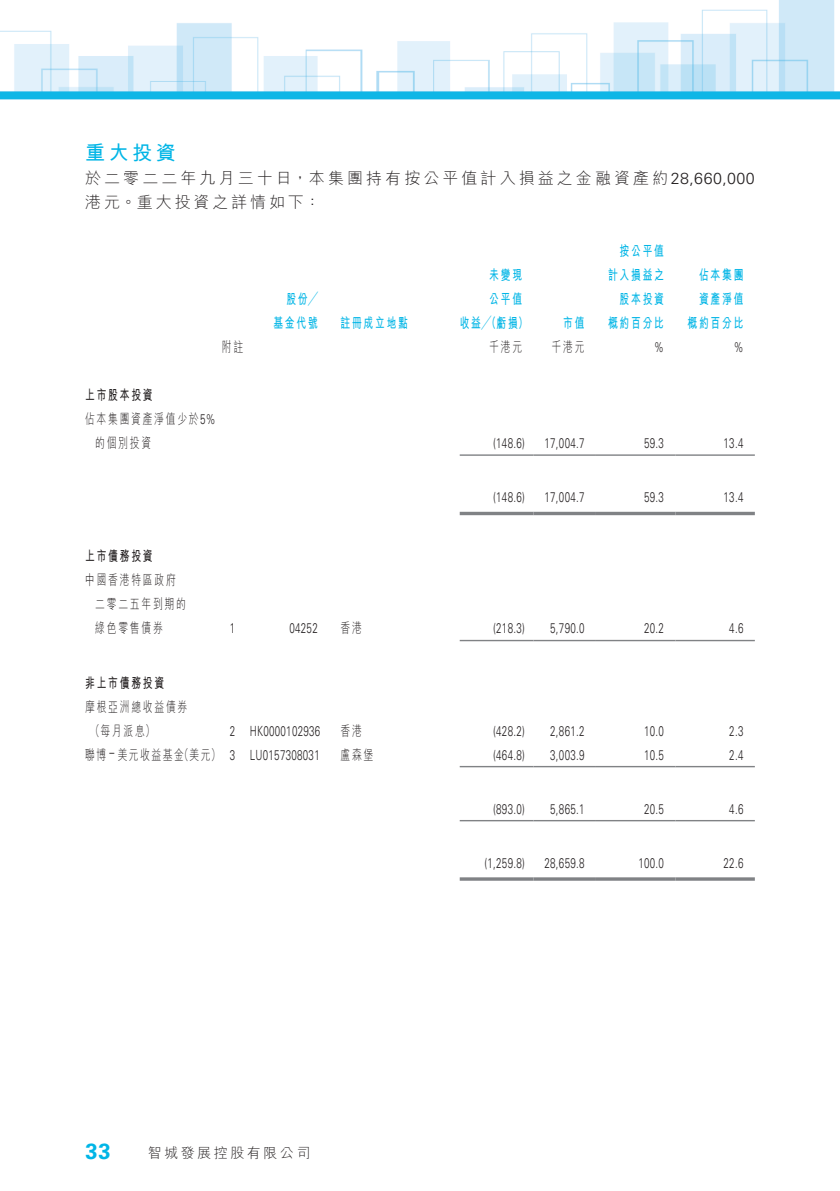
<style>
.page{position:relative;width:840px;height:1191px;background:#fff}
.page>*{position:absolute;margin:0;border:0;box-sizing:border-box;transform-origin:0 0}
.t1{font:700 22px "Univers LT Std";color:#00b5e6}
.t2{font:700 20px "M Hei HK";color:#00b5e6}
.t3{font:300 16px/24px "M Hei HK";letter-spacing:.19em;color:#231f20}
.t4{font:300 14px "Univers LT Std";letter-spacing:.03em;color:#231f20;scale:.7 1}
.t5{font:300 14px/24px "M Hei HK";letter-spacing:.18em;color:#231f20;scale:.7 1}
.t6{font:700 14px/24px "M Hei HK";letter-spacing:.18em;color:#00b5e6;text-align:right;scale:.7 1}
.t7{font:700 14px "M Hei HK";letter-spacing:.18em;color:#231f20;scale:.7 1}
.t8{font:300 14px "M Hei HK";letter-spacing:.15em;color:#231f20;scale:.7 1}
.t9{font:300 14px "M Hei HK";letter-spacing:.18em;color:#231f20}
.s1{font-family:"Univers LT Std"}
.s2{font-weight:700}
</style>
<div class="page">
<img style="left:0;top:0;width:840px;height:881px">
<hr style="left:459px;top:454px;width:74px;height:2px;background:#808285">
<hr style="left:533px;top:454px;width:62px;height:2px;background:#808285">
<hr style="left:595px;top:454px;width:80px;height:2px;background:#808285">
<hr style="left:675px;top:454px;width:79px;height:2px;background:#808285">
<hr style="left:459px;top:512px;width:74px;height:3px;background:#808285">
<hr style="left:533px;top:512px;width:62px;height:3px;background:#808285">
<hr style="left:595px;top:512px;width:80px;height:3px;background:#808285">
<hr style="left:675px;top:512px;width:79px;height:3px;background:#808285">
<hr style="left:459px;top:640px;width:74px;height:1px;background:#808285">
<hr style="left:533px;top:640px;width:62px;height:1px;background:#808285">
<hr style="left:595px;top:640px;width:80px;height:1px;background:#808285">
<hr style="left:675px;top:640px;width:79px;height:1px;background:#808285">
<hr style="left:459px;top:766px;width:74px;height:1px;background:#808285">
<hr style="left:533px;top:766px;width:62px;height:1px;background:#808285">
<hr style="left:595px;top:766px;width:80px;height:1px;background:#808285">
<hr style="left:675px;top:766px;width:79px;height:1px;background:#808285">
<hr style="left:459px;top:820px;width:74px;height:1px;background:#808285">
<hr style="left:533px;top:820px;width:62px;height:1px;background:#808285">
<hr style="left:595px;top:820px;width:80px;height:1px;background:#808285">
<hr style="left:675px;top:820px;width:79px;height:1px;background:#808285">
<hr style="left:459px;top:877px;width:74px;height:3px;background:#808285">
<hr style="left:533px;top:877px;width:62px;height:3px;background:#808285">
<hr style="left:595px;top:877px;width:80px;height:3px;background:#808285">
<hr style="left:675px;top:877px;width:79px;height:3px;background:#808285">
<h2 class="t2" style="left:85px;top:138px;width:92px">重大投資</h2>
<p class="t3" style="left:85px;top:165px;width:671px">於二零二二年九月三十日，本集團持有按公平值計入損益之金融資產約<span class="s1">28,660,000</span>港元。重大投資之詳情如下：</p>
<p class="t5" style="left:222px;top:334px;width:32px">附註</p>
<p class="t5" style="left:85px;top:382px;width:188px"><span class="s2">上市股本投資<br></span>佔本集團資產淨值少於<span class="s1">5%</span></p>
<p class="t5" style="left:95px;top:430px;width:81px">的個別投資</p>
<p class="t6" style="left:286px;top:285px;width:46px">股份╱</p>
<p class="t6" style="left:273px;top:309px;width:65px">基金代號</p>
<p class="t6" style="left:340px;top:309px;width:98px">註冊成立地點</p>
<p class="t7" style="left:85px;top:546px;width:98px">上市債務投資</p>
<p class="t5" style="left:95px;top:568px;width:131px;text-indent:-10px">中國香港特區政府二零二五年到期的</p>
<p class="t5" style="left:95px;top:616px;width:98px">綠色零售債券</p>
<p class="t4" style="left:230px;top:620px;width:9px">1</p>
<p class="t4" style="left:289px;top:620px;width:42px">04252</p>
<p class="t7" style="left:85px;top:672px;width:114px">非上市債務投資</p>
<p class="t5" style="left:85px;top:694px;width:147px">摩根亞洲總收益債券</p>
<p class="t5" style="left:90px;top:718px;width:94px">（每月派息）</p>
<p class="t8" style="left:85px;top:747px;width:195px">聯博 美<sup>–</sup> 元收益基 （金美元）</p>
<p class="t4" style="left:230px;top:722px;width:9px">2</p>
<p class="t4" style="left:230px;top:746px;width:9px">3</p>
<p class="t4" style="left:249px;top:722px;width:102px">HK0000102936</p>
<p class="t4" style="left:249px;top:746px;width:102px">LU0157308031</p>
<p class="t5" style="left:340px;top:616px;width:32px">香港</p>
<p class="t5" style="left:340px;top:718px;width:32px">香港</p>
<p class="t5" style="left:340px;top:742px;width:48px">盧森堡</p>
<p class="t6" style="left:489px;top:261px;width:48px;text-align:left">未變現公平值</p>
<p class="t6" style="left:459px;top:309px;width:99px">收益╱（虧損）</p>
<p class="t5" style="left:489px;top:334px;width:48px">千港元</p>
<p class="t6" style="left:563px;top:309px;width:32px">市值</p>
<p class="t5" style="left:551px;top:334px;width:48px">千港元</p>
<p class="t6" style="left:607px;top:237px;width:81px">按公平值計入損益之股本投資概約百分比</p>
<p class="t4" style="left:653px;top:338px;width:15px">%</p>
<p class="t6" style="left:687px;top:261px;width:81px">佔本集團資產淨值概約百分比</p>
<p class="t4" style="left:733px;top:338px;width:15px">%</p>
<p class="t4" style="left:493px;top:434px;width:47px">)148.6(</p>
<p class="t4" style="left:493px;top:488px;width:47px">)148.6(</p>
<p class="t4" style="left:544px;top:434px;width:59px">17,004.7</p>
<p class="t4" style="left:544px;top:488px;width:59px">17,004.7</p>
<p class="t4" style="left:643px;top:434px;width:30px">59.3</p>
<p class="t4" style="left:643px;top:488px;width:30px">59.3</p>
<p class="t4" style="left:723px;top:434px;width:30px">13.4</p>
<p class="t4" style="left:723px;top:488px;width:30px">13.4</p>
<p class="t4" style="left:493px;top:620px;width:47px">)218.3(</p>
<p class="t4" style="left:550px;top:620px;width:51px">5,790.0</p>
<p class="t4" style="left:643px;top:620px;width:30px">20.2</p>
<p class="t4" style="left:729px;top:620px;width:22px">4.6</p>
<p class="t4" style="left:493px;top:722px;width:47px">)428.2(</p>
<p class="t4" style="left:550px;top:722px;width:51px">2,861.2</p>
<p class="t4" style="left:643px;top:722px;width:30px">10.0</p>
<p class="t4" style="left:728px;top:722px;width:22px">2.3</p>
<p class="t4" style="left:493px;top:746px;width:47px">)464.8(</p>
<p class="t4" style="left:550px;top:746px;width:51px">3,003.9</p>
<p class="t4" style="left:643px;top:746px;width:30px">10.5</p>
<p class="t4" style="left:728px;top:746px;width:22px">2.4</p>
<p class="t4" style="left:493px;top:800px;width:47px">)893.0(</p>
<p class="t4" style="left:550px;top:800px;width:51px">5,865.1</p>
<p class="t4" style="left:643px;top:800px;width:30px">20.5</p>
<p class="t4" style="left:729px;top:800px;width:22px">4.6</p>
<p class="t4" style="left:484px;top:854px;width:59px">)1,259.8(</p>
<p class="t4" style="left:544px;top:854px;width:59px">28,659.8</p>
<p class="t4" style="left:638px;top:854px;width:38px">100.0</p>
<p class="t4" style="left:723px;top:854px;width:30px">22.6</p>
<h1 class="t1" style="left:85px;top:1138px;width:27px">33</h1>
<p class="t9" style="left:148px;top:1145px;width:164px">智城發展控股有限公司</p>
</div>
